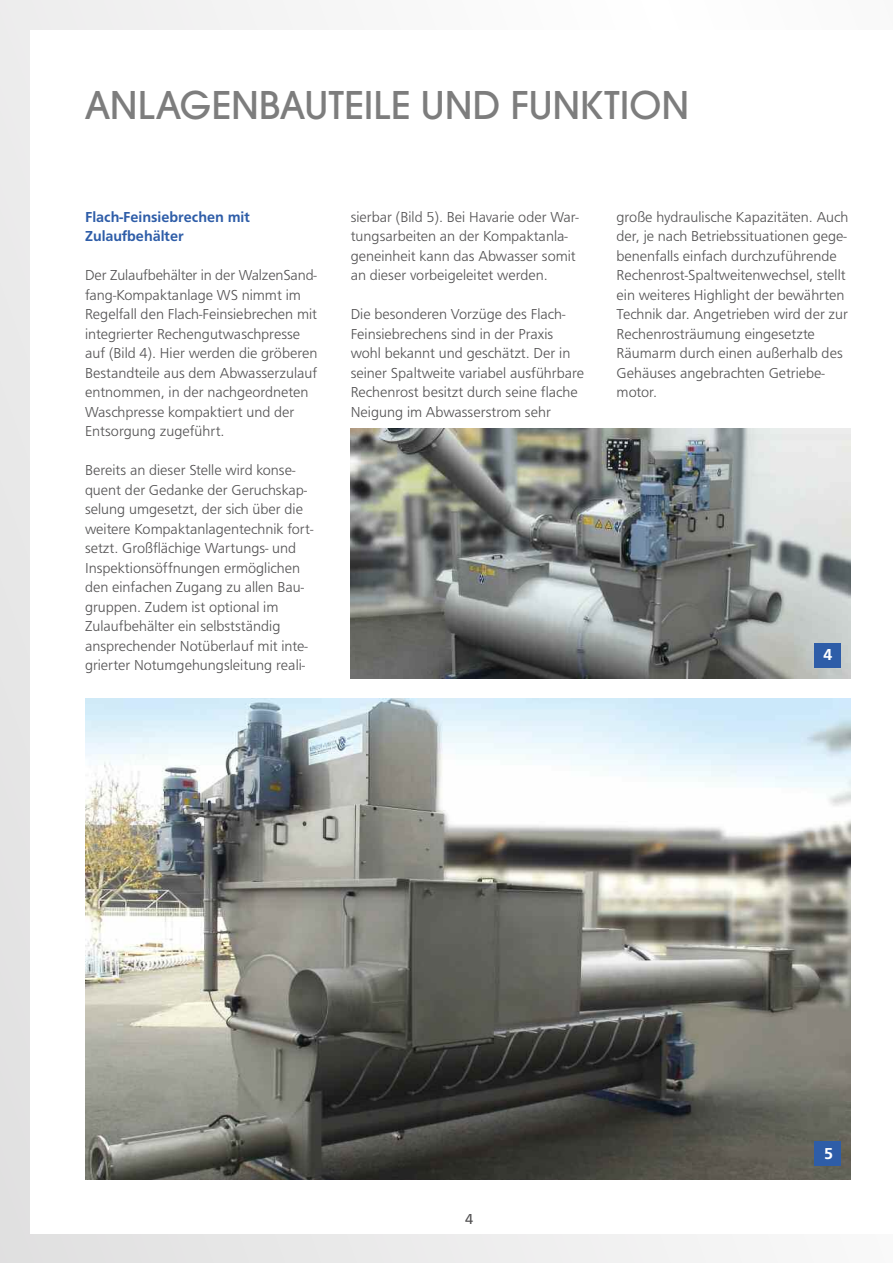
<style>
.page{position:relative;width:893px;height:1263px;background:#fff}
.page>*{position:absolute;margin:0;border:0;box-sizing:border-box;transform-origin:0 0}
.t1{font:42px "A861 Geometrical";color:#7d7d7d}
.t2{font:700 16.5px "Front Page";color:#fff}
.t3{font:300 15px/19.5px "Front Page";color:#525152}
.t4{font:700 15px/19.5px "Front Page";color:#2e5da8}
.t5{font:15px "Front Page";color:#525152}
</style>
<div class="page">
<div style="left:0;top:0;width:893px;height:1263px;background:linear-gradient(to right,#e7e7e7,#fcfcfc)"></div>
<div style="left:30px;top:30px;width:863px;height:1203px;background:#fff"></div>
<img style="left:85px;top:699px;width:765px;height:480px">
<div style="left:815px;top:1141px;width:26px;height:25px;background:#2e5da8"></div>
<img style="left:350px;top:429px;width:500px;height:249px">
<div style="left:814px;top:643px;width:26px;height:25px;background:#2e5da8"></div>
<h1 class="t1" style="left:85px;top:91px;width:606px">ANLAGENBAUTEILE UND FUNKTION</h1>
<p class="t4" style="left:85px;top:208px;width:166px">Flach-Feinsiebrechen mit<br>Zulaufbehälter</p>
<p class="t3" style="left:85px;top:266px;width:234px">Der Zulaufbehälter in der WalzenSand&shy;fang-Kompaktanlage WS nimmt im Regelfall den Flach-Feinsiebrechen mit integrierter Rechengutwaschpresse auf (Bild 4). Hier werden die gröberen Bestandteile aus dem Abwasserzulauf entnommen, in der nachgeordneten Waschpresse kompaktiert und der Entsorgung zugeführt.</p>
<p class="t3" style="left:85px;top:461px;width:230px">Bereits an dieser Stelle wird konse&shy;quent der Gedanke der Geruchskap&shy;selung umgesetzt, der sich über die weitere Kompaktanlagentechnik fort&shy;setzt. Großflächige Wartungs- und Inspektionsöffnungen ermöglichen den einfachen Zugang zu allen Bau&shy;gruppen. Zudem ist optional im Zulaufbehälter ein selbstständig ansprechender Notüberlauf mit inte&shy;grierter Notumgehungsleitung reali-</p>
<p class="t3" style="left:351px;top:208px;width:230px">sierbar (Bild 5). Bei Havarie oder War&shy;tungsarbeiten an der Kompaktanla&shy;geneinheit kann das Abwasser somit an dieser vorbeigeleitet werden.</p>
<p class="t3" style="left:351px;top:305px;width:235px">Die besonderen Vorzüge des Flach-Feinsiebrechens sind in der Praxis wohl bekannt und geschätzt. Der in seiner Spaltweite variabel ausführbare Rechenrost besitzt durch seine flache Neigung im Abwasserstrom sehr</p>
<p class="t3" style="left:617px;top:208px;width:233px">große hydraulische Kapazitäten. Auch der, je nach Betriebssituationen gege&shy;benenfalls einfach durchzuführende Rechenrost-Spaltweitenwechsel, stellt ein weiteres Highlight der bewährten Technik dar. Angetrieben wird der zur Rechenrosträumung eingesetzte Räumarm durch einen außerhalb des Gehäuses angebrachten Getriebe&shy;motor.</p>
<p class="t2" style="left:824px;top:648px;width:10px">4</p>
<p class="t5" style="left:465px;top:1213px;width:10px">4</p>
<p class="t2" style="left:824px;top:1147px;width:10px">5</p>
</div>
